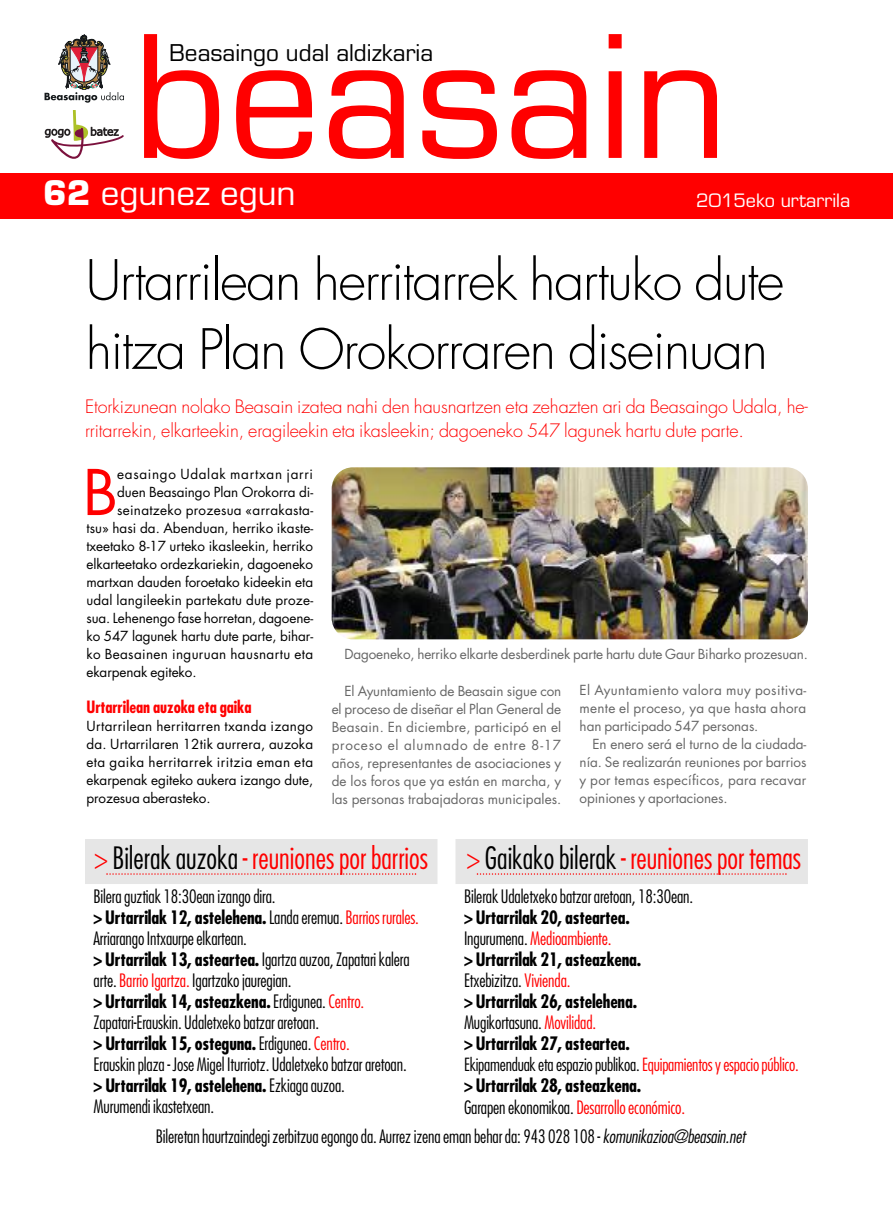
<style>
.page{position:relative;width:893px;height:1221px;background:#fff}
.page>*{position:absolute;margin:0;border:0;box-sizing:border-box;transform-origin:0 0}
.t1{font:165px "Eurostile";color:#f00}
.t2{font:61.2px "Futura";color:#f00}
.t3{font:300 54px/69px "Futura";letter-spacing:-.03em;color:#000}
.t4{font:33px "Eurostile";color:#fff}
.t5{font:300 condensed 30px "Futura";color:#f00}
.t6{font:22.5px "Eurostile";color:#000}
.t7{font:300 condensed 18px/21px "Futura";letter-spacing:-.01em;color:#000}
.t8{font:700 condensed 18px/21px "Futura";letter-spacing:-.01em;color:#000}
.t9{font:300 18px/24px "Futura";letter-spacing:-.005em;color:#f00}
.t10{font:18px "Eurostile";color:#fff}
.t11{font:300 condensed 17.7px "Futura";letter-spacing:-.015em;color:#000}
.t12{font:700 condensed 16.5px "Futura";letter-spacing:-.005em;color:#f00}
.t13{font:13.5px/18px "Futura";letter-spacing:-.005em;color:#666;text-align:justify}
.t14{font:13.5px/18px "Futura";letter-spacing:-.005em;color:#000;text-align:justify}
.t15{font:13.5px "Futura";letter-spacing:.015em;color:#000}
.t16{font:13.5px "Futura";letter-spacing:.025em;color:#000}
.t17{font:13.5px "Futura";letter-spacing:.02em;color:#000}
.t18{font:13.5px "Futura";letter-spacing:.05em;color:#000}
.s1{font-weight:700}
.s2{color:#000}
.s3{color:#f00}
.s4{font-weight:300}
.s5{font-weight:300;color:#f00}
.s6{font-style:italic}
</style>
<div class="page">
<div style="left:0;top:173px;width:893px;height:45px;background:#f00"></div>
<svg style="left:45px;top:35px;width:79px;height:68px"></svg>
<svg style="left:45px;top:110px;width:79px;height:49px"></svg>
<img style="left:332px;top:467px;width:476px;height:172px;border-radius:21px">
<div style="left:85px;top:839px;width:352px;height:45px;background:#e6e6e6"></div>
<svg style="left:106px;top:873px;width:310px;height:1px"></svg>
<div style="left:455px;top:839px;width:353px;height:45px;background:#e6e6e6"></div>
<svg style="left:477px;top:873px;width:310px;height:1px"></svg>
<h1 class="t1" style="left:133px;top:34px;width:597px">beasain</h1>
<p class="t6" style="left:169px;top:44px;width:265px">Beasaingo udal aldizkaria</p>
<h3 class="t4" style="left:43px;top:180px;width:254px"><span class="s1">62</span> egunez egun</h3>
<p class="t10" style="left:696px;top:194px;width:156px">2015eko urtarrila</p>
<h3 class="t3" style="left:86px;top:250px;width:700px">Urtarrilean herritarrek hartuko dute hitza Plan Orokorraren diseinuan</h3>
<p class="t9" style="left:85px;top:396px;width:724px">Etorkizunean nolako Beasain izatea nahi den hausnartzen eta zehazten ari da Beasaingo Udala, he&shy;rritarrekin, elkarteekin, eragileekin eta ikasleekin; dagoeneko 547 lagunek hartu dute parte.</p>
<h2 class="t2" style="left:83px;top:464px;width:36px">B</h2>
<p class="t18" style="left:117px;top:468px;width:197px">easaingo Udalak martxan jarri</p>
<p class="t14" style="left:117px;top:484px;width:197px">duen Beasaingo Plan Orokorra di-</p>
<p class="t17" style="left:117px;top:504px;width:197px">seinatzeko prozesua «arrakasta-</p>
<p class="t14" style="left:86px;top:520px;width:228px">tsu» hasi da. Abenduan, herriko ikaste-</p>
<p class="t14" style="left:86px;top:538px;width:228px">txeetako 8-17 urteko ikasleekin, herriko</p>
<p class="t14" style="left:86px;top:556px;width:228px">elkarteetako ordezkariekin, dagoeneko</p>
<p class="t14" style="left:86px;top:574px;width:228px">martxan dauden foroetako kideekin eta</p>
<p class="t15" style="left:86px;top:594px;width:228px">udal langileekin partekatu dute proze-</p>
<p class="t14" style="left:86px;top:610px;width:228px">sua. Lehenengo fase horretan, dagoene-</p>
<p class="t14" style="left:86px;top:628px;width:228px">ko 547 lagunek hartu dute parte, bihar-</p>
<p class="t16" style="left:86px;top:648px;width:228px">ko Beasainen inguruan hausnartu eta</p>
<p class="t14" style="left:86px;top:664px;width:112px">ekarpenak egiteko.</p>
<p class="t12" style="left:86px;top:699px;width:167px">Urtarrilean auzoka eta gaika</p>
<p class="t14" style="left:86px;top:718px;width:228px">Urtarrilean herritarren txanda izango da. Urtarrilaren 12tik aurrera, auzoka eta gaika herritarrek iritzia eman eta ekarpenak egiteko aukera izango dute, prozesua aberasteko.</p>
<p class="t13" style="left:345px;top:646px;width:465px">Dagoeneko, herriko elkarte desberdinek parte hartu dute Gaur Biharko prozesuan.</p>
<p class="t13" style="left:332px;top:682px;width:231px;text-indent:13px">El Ayuntamiento de Beasain sigue con el proceso de diseñar el Plan General de Beasain. En diciembre, participó en el proceso el alumnado de entre 8-17 años, representantes de asociaciones y de los foros que ya están en marcha, y las personas trabajadoras municipales.</p>
<p class="t13" style="left:580px;top:681px;width:228px">El Ayuntamiento valora muy positiva&shy;mente el proceso, ya que hasta ahora han participado 547 personas.</p>
<p class="t13" style="left:580px;top:735px;width:228px;text-indent:13px">En enero será el turno de la ciudada&shy;nía. Se realizarán reuniones por barrios y por temas específicos, para recavar opiniones y aportaciones.</p>
<h3 class="t5" style="left:94px;top:845px;width:335px">&gt; <span class="s2">Bilerak auzoka</span> - reuniones por barrios</h3>
<h3 class="t5" style="left:467px;top:845px;width:336px">&gt; <span class="s2">Gaikako bilerak</span> - reuniones por temas</h3>
<p class="t7" style="left:94px;top:887px;width:327px">Bileraguztiak 18:30eanizangodira.<br><span class="s1">&gt; Urtarrilak 12, astelehena.</span>Landaeremua.<span class="s3">Barriosrurales.<br></span>ArriarangoIntxaurpeelkartean.<br><span class="s1">&gt; Urtarrilak 13, asteartea.</span> Igartzaauzoa,Zapatarikalera arte.<span class="s3">BarrioIgartza.</span> Igartzakojauregian.<br><span class="s1">&gt; Urtarrilak 14, asteazkena.</span>Erdigunea.<span class="s3">Centro.<br></span>Zapatari-Erauskin. Udaletxekobatzararetoan.<br><span class="s1">&gt; Urtarrilak 15, osteguna.</span>Erdigunea.<span class="s3">Centro.<br></span>Erauskinplaza- JoseMigel Iturriotz. Udaletxekobatzararetoan. <span class="s1">&gt; Urtarrilak 19, astelehena.</span>Ezkiagaauzoa.<br>Murumendi ikastetxean.</p>
<p class="t7" style="left:464px;top:887px;width:231px">Bilerak Udaletxekobatzararetoan, 18:30ean.</p>
<p class="t8" style="left:464px;top:908px;width:179px">&gt; Urtarrilak 20, asteartea.<br><span class="s4">Ingurumena.</span><span class="s5">Medioambiente.<br></span>&gt; Urtarrilak 21, asteazkena.<br><span class="s4">Etxebizitza.</span><span class="s5">Vivienda.<br></span>&gt; Urtarrilak 26, astelehena.<br><span class="s4">Mugikortasuna.</span><span class="s5">Movilidad.<br></span>&gt; Urtarrilak 27, asteartea.</p>
<p class="t11" style="left:464px;top:1056px;width:336px">Ekipamenduaketaespaziopublikoa.<span class="s3">Equipamientosyespaciopúblico.</span></p>
<p class="t8" style="left:464px;top:1076px;width:223px">&gt; Urtarrilak 28, asteazkena.<br><span class="s4">Garapenekonomikoa.</span> <span class="s5">Desarrolloeconómico.</span></p>
<p class="t7" style="left:156px;top:1126px;width:591px">Bileretanhaurtzaindegizerbitzuaegongoda.Aurrezizenaemanbeharda: 943 028 108 -<span class="s6">komunikazioa@beasain.net</span></p>
</div>
